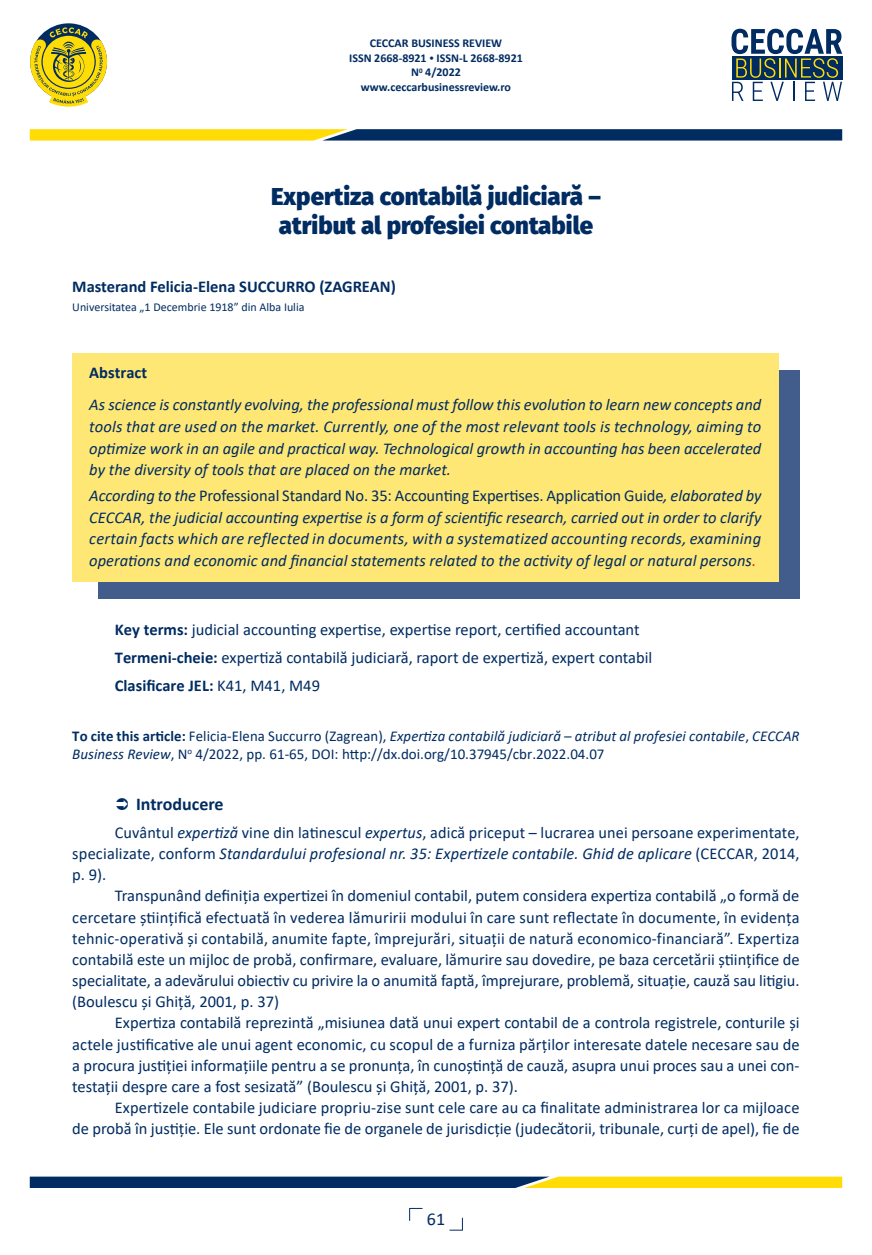
<style>
.page{position:relative;width:872px;height:1255px;background:#fff}
.page>*{position:absolute;margin:0;border:0;box-sizing:border-box;transform-origin:0 0}
.t1{font:900 24px/28.8px "Fira Sans";color:#002c62;text-align:center}
.t2{font:700 18px "Calibri";color:#002c62}
.t3{font:18px "Calibri";color:#002c62}
.t4{font:16.5px/21.1px "Calibri";color:#002c62;text-align:justify}
.t5{font:italic 16.5px/21.6px "Calibri";color:#002c62;text-align:justify}
.t6{font:700 16.5px "Calibri";color:#002c62}
.t7{font:15px/18px "Calibri";color:#002c62}
.t8{font:700 12px/14.4px "Calibri";color:#002c62;text-align:center}
.t9{font:12px "Calibri";color:#002c62}
.s1{font-size:9px}
.s2{font-style:normal}
.s3{color:#d1232a}
.s4{font-weight:700}
.s5{font-style:italic}
</style>
<div class="page">
<svg style="left:449px;top:1217px;width:14px;height:13px"></svg>
<svg style="left:731px;top:29px;width:111px;height:72px"></svg>
<svg style="left:30px;top:129px;width:812px;height:11px;background:#647144"></svg>
<svg style="left:30px;top:27px;width:77px;height:80px"></svg>
<svg style="left:30px;top:1176px;width:812px;height:11px;background:#69774c"></svg>
<svg style="left:409px;top:1207px;width:13px;height:13px"></svg>
<div style="left:98px;top:370px;width:701px;height:228px;background:#425c8b"></div>
<div style="left:72px;top:353px;width:706px;height:228px;background:#ffe775"></div>
<p class="t8" style="left:349px;top:36px;width:175px">CECCAR BUSINESS REVIEW<br>ISSN 2668-8921 <span class="s1">•</span> ISSN-L 2668-8921<br>N<sup>0</sup> 4/2022 www.ceccarbusinessreview.ro</p>
<h1 class="t1" style="left:271px;top:180px;width:331px">Expertiza contabilă judiciară – atribut al profesiei contabile</h1>
<p class="t6" style="left:72px;top:275px;width:325px">Masterand Felicia-Elena SUCCURRO (ZAGREAN)</p>
<p class="t9" style="left:72px;top:298px;width:234px">Universitatea „1 Decembrie 1918” din Alba Iulia</p>
<p class="t6" style="left:89px;top:361px;width:59px">Abstract</p>
<p class="t5" style="left:89px;top:393px;width:673px">As science is constantly evolving, the professional must follow this evolution to learn new concepts and tools that are used on the market. Currently, one of the most relevant tools is technology, aiming to optimize work in an agile and practical way. Technological growth in accounting has been accelerated by the diversity of tools that are placed on the market.</p>
<p class="t5" style="left:89px;top:484px;width:673px">According to the <span class="s2">Professional Standard No. 35: Accounting Expertises. Application Guide</span>, elaborated by CECCAR, the judicial accounting expertise is a form of scientific research, carried out in order to clarify certain facts which are reflected in documents, with a systematized accounting records, examining operations and economic and financial statements related to the activity of legal or natural persons<span class="s3">.</span></p>
<p class="t4" style="left:115px;top:615px;width:539px;line-height:28px;text-align:left"><span class="s4">Key terms:</span> judicial accounting expertise, expertise report, certified accountant<br><span class="s4">Termeni-cheie:</span> expertiză contabilă judiciară, raport de expertiză, expert contabil<br><span class="s4">Clasificare JEL:</span> K41, M41, M49</p>
<p class="t7" style="left:72px;top:726px;width:729px"><span class="s4">To cite this article:</span> Felicia-Elena Succurro (Zagrean), <span class="s5">Expertiza contabilă judiciară – atribut al profesiei contabile</span>, <span class="s5">CECCAR<br>Business Review</span>, N<sup>o</sup> 4/2022, pp. 61-65, DOI: http://dx.doi.org/10.37945/cbr.2022.04.07</p>
<p class="t2" style="left:136px;top:791px;width:89px">Introducere</p>
<p class="t4" style="left:72px;top:821px;width:729px;text-indent:43px">Cuvântul <span class="s5">expertiză</span> vine din latinescul <span class="s5">expertus</span>, adică priceput – lucrarea unei persoane experimentate, specializate, conform <span class="s5">Standardului profesional nr. 35: Expertizele contabile. Ghid de aplicare</span> (CECCAR, 2014, p. 9).</p>
<p class="t4" style="left:72px;top:884px;width:729px;text-indent:43px">Transpunând definiția expertizei în domeniul contabil, putem considera expertiza contabilă „o formă de cercetare științifică efectuată în vederea lămuririi modului în care sunt reflectate în documente, în evidența tehnic-operativă și contabilă, anumite fapte, împrejurări, situații de natură economico-financiară”. Expertiza contabilă este un mijloc de probă, confirmare, evaluare, lămurire sau dovedire, pe baza cercetării științifice de specialitate, a adevărului obiectiv cu privire la o anumită faptă, împrejurare, problemă, situație, cauză sau litigiu. (Boulescu și Ghiță, 2001, p. 37)</p>
<p class="t4" style="left:72px;top:1011px;width:729px;text-indent:43px">Expertiza contabilă reprezintă „misiunea dată unui expert contabil de a controla registrele, conturile și actele justificative ale unui agent economic, cu scopul de a furniza părților interesate datele necesare sau de a procura justiției informațiile pentru a se pronunța, în cunoștință de cauză, asupra unui proces sau a unei con&shy;testații despre care a fost sesizată” (Boulescu și Ghiță, 2001, p. 37).</p>
<p class="t4" style="left:72px;top:1096px;width:729px;text-align:right">Expertizele contabile judiciare propriu-zise sunt cele care au ca finalitate administrarea lor ca mijloace<br>de probă în justiție. Ele sunt ordonate fie de organele de jurisdicție (judecătorii, tribunale, curți de apel), fie de</p>
<p class="t3" style="left:427px;top:1206px;width:20px">61</p>
</div>
